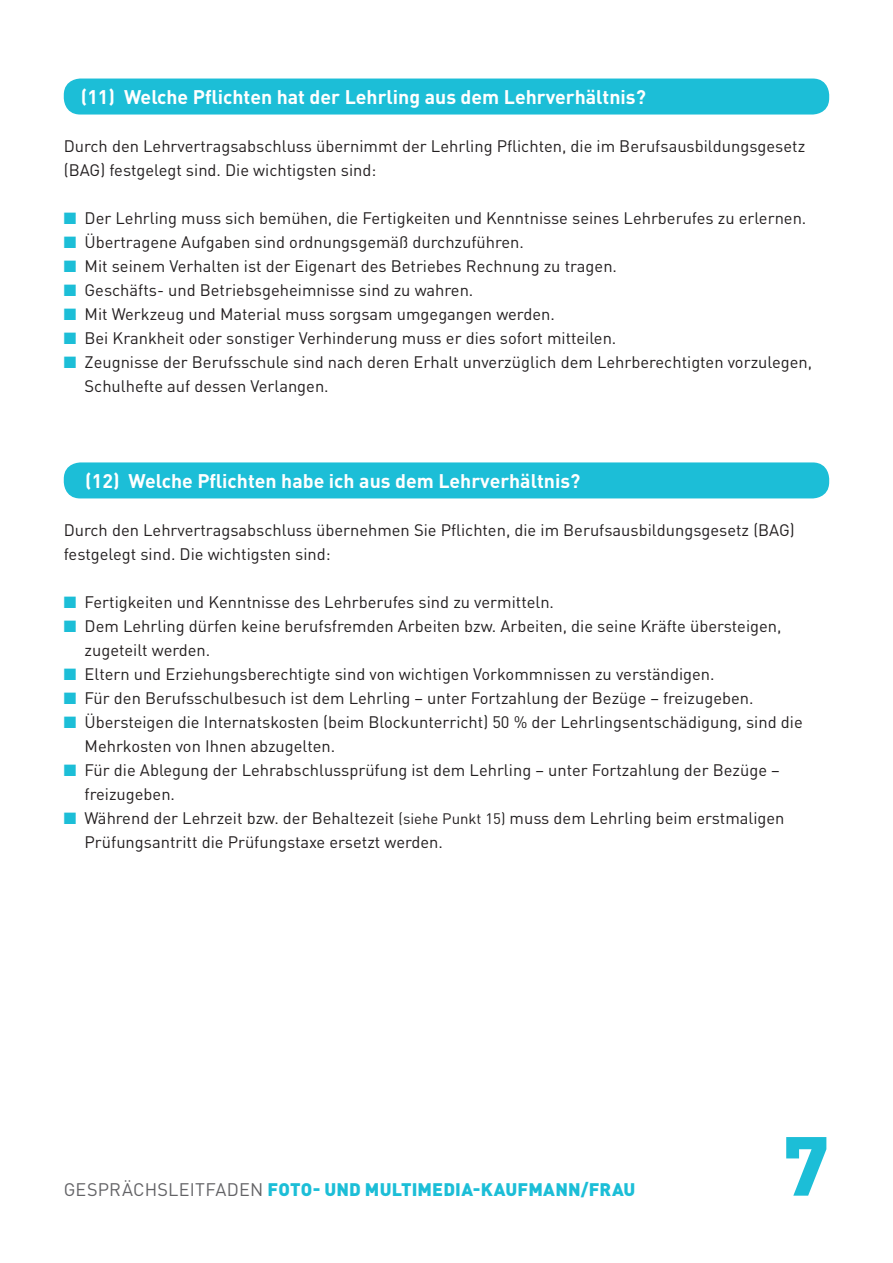
<style>
.page{position:relative;width:893px;height:1263px;background:#fff}
.page>*{position:absolute;margin:0;border:0;box-sizing:border-box;transform-origin:0 0}
.t1{font:900 82.35px "DIN Pro";color:#1cbed7}
.t2{font:700 19.5px "DIN Pro";color:#fff}
.t3{font:900 18px "DIN Pro";letter-spacing:.01em;color:#1cbed7}
.t4{font:16.5px/24px "DIN Pro";color:#231f20}
.s1{color:#1cbed7}
.s2{font-size:15px}
.s3{font-weight:400;color:#636366}
</style>
<div class="page">
<div style="left:64px;top:79px;width:765px;height:36px;background:#1cbed7;border-radius:16px"></div>
<div style="left:64px;top:462px;width:765px;height:36px;background:#1cbed7;border-radius:16px"></div>
<p class="t2" style="left:81px;top:84px;width:567px">(11) Welche Pflichten hat der Lehrling aus dem Lehrverhältnis?</p>
<p class="t4" style="left:64px;top:134px;width:743px">Durch den Lehrvertragsabschluss übernimmt der Lehrling Pflichten, die im Berufsausbildungsgesetz (BAG) festgelegt sind. Die wichtigsten sind:</p>
<p class="t4" style="left:64px;top:206px;width:744px"><span class="s1">■</span> Der Lehrling muss sich bemühen, die Fertigkeiten und Kenntnisse seines Lehrberufes zu erlernen.</p>
<p class="t4" style="left:64px;top:230px;width:462px"><span class="s1">■</span> Ü bertragene Aufgaben sind ordnungsgemäß durchzuführen.</p>
<p class="t4" style="left:64px;top:254px;width:555px"><span class="s1">■</span> Mit seinem Verhalten ist der Eigenart des Betriebes Rechnung zu tragen.</p>
<p class="t4" style="left:64px;top:278px;width:411px"><span class="s1">■</span> Geschäfts- und Betriebsgeheimnisse sind zu wahren.</p>
<p class="t4" style="left:64px;top:302px;width:492px"><span class="s1">■</span> Mit Werkzeug und Material muss sorgsam umgegangen werden.</p>
<p class="t4" style="left:64px;top:326px;width:554px"><span class="s1">■</span> Bei Krankheit oder sonstiger Verhinderung muss er dies sofort mitteilen.</p>
<p class="t4" style="left:85px;top:350px;width:729px;text-indent:-21px"><span class="s1">■</span> Zeugnisse der Berufsschule sind nach deren Erhalt unverzüglich dem Lehrberechtigten vorzulegen,<br>Schulhefte auf dessen Verlangen.</p>
<p class="t2" style="left:85px;top:468px;width:497px">(12) Welche Pflichten habe ich aus dem Lehrverhältnis?</p>
<p class="t4" style="left:64px;top:518px;width:732px">Durch den Lehrvertragsabschluss übernehmen Sie Pflichten, die im Berufsausbildungsgesetz (BAG) festgelegt sind. Die wichtigsten sind:</p>
<p class="t4" style="left:64px;top:590px;width:492px"><span class="s1">■</span> Fertigkeiten und Kenntnisse des Lehrberufes sind zu vermitteln.</p>
<p class="t4" style="left:85px;top:614px;width:698px;text-indent:-21px"><span class="s1">■</span> Dem Lehrling dürfen keine berufsfremden Arbeiten bzw. Arbeiten, die seine Kräfte übersteigen, zugeteilt werden.</p>
<p class="t4" style="left:64px;top:662px;width:652px"><span class="s1">■</span> Eltern und Erziehungsberechtigte sind von wichtigen Vorkommnissen zu verständigen.</p>
<p class="t4" style="left:64px;top:686px;width:691px"><span class="s1">■</span> Für den Berufsschulbesuch ist dem Lehrling – unter Fortzahlung der Bezüge – freizugeben.</p>
<p class="t4" style="left:85px;top:710px;width:720px;text-indent:-21px"><span class="s1">■</span> Ü bersteigen die I nternatskosten (beim Blockunterricht) 50 % der Lehrlingsentschädigung, sind die<br>Mehrkosten von I hnen abzugelten.</p>
<p class="t4" style="left:85px;top:758px;width:697px;text-indent:-21px"><span class="s1">■</span> Für die Ablegung der Lehrabschlussprüfung ist dem Lehrling – unter Fortzahlung der Bezüge – freizugeben.</p>
<p class="t4" style="left:85px;top:806px;width:701px;text-indent:-21px"><span class="s1">■</span> Während der Lehrzeit bzw. der Behaltezeit <span class="s2">(siehe Punkt 15)</span> muss dem Lehrling beim erstmaligen<br>Prüfungsantritt die Prüfungstaxe ersetzt werden.</p>
<p class="t3" style="left:64px;top:1177px;width:573px"><span class="s3">Gesprächsleitfaden</span> FOTO- UND MULTIMEDIA-KAUFMANN/FRAU</p>
<h1 class="t1" style="left:783px;top:1110px;width:47px">7</h1>
</div>
